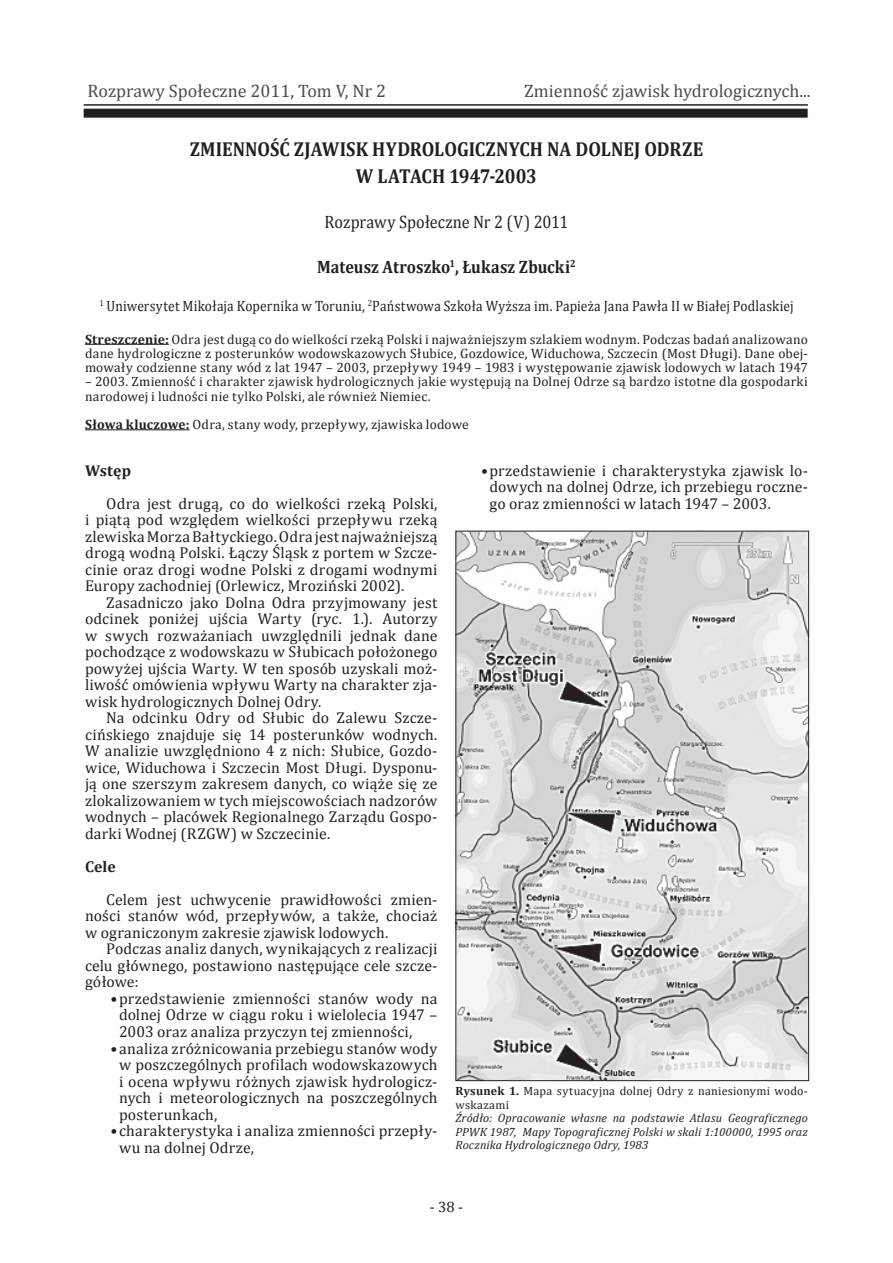
<style>
.page{position:relative;width:893px;height:1263px;background:#fff}
.page>*{position:absolute;margin:0;border:0;box-sizing:border-box;transform-origin:0 0}
.t1{font:700 20.25px/27px "Cambria";letter-spacing:.005em;color:#231f20;text-align:center;scale:.9 1}
.t2{font:18px "Cambria";color:#4b4c4d}
.t3{font:700 18px "Cambria";letter-spacing:.005em;color:#231f20;scale:.9 1}
.t4{font:18px "Cambria";letter-spacing:-.005em;color:#231f20;scale:.9 1}
.t5{font:15.75px/16.5px "Cambria";letter-spacing:.01em;color:#231f20;text-align:justify}
.t6{font:700 15.75px "Cambria";letter-spacing:.005em;color:#231f20}
.t7{font:15px "Cambria";letter-spacing:.01em;color:#231f20;scale:.9 1}
.t8{font:15px "Cambria";letter-spacing:.01em;color:#231f20}
.t9{font:13.5px/14.2px "Cambria";letter-spacing:.015em;color:#231f20;text-align:justify}
.t10{font:italic 12px/13.5px "Cambria";letter-spacing:.01em;color:#231f20;text-align:justify}
.t11{font:12px/13.5px "Cambria";letter-spacing:.02em;color:#231f20}
.s1{font-weight:700}
</style>
<div class="page">
<hr style="left:84px;top:104px;width:724px;height:2px;background:#231f20">
<hr style="left:85px;top:344px;width:84px;height:1px;background:#231f20">
<hr style="left:85px;top:429px;width:105px;height:1px;background:#231f20">
<img style="left:457px;top:533px;width:350px;height:546px">
<div style="left:84px;top:109px;width:724px;height:9px;background:#231f20"></div>
<p class="t2" style="left:88px;top:80px;width:300px">Rozprawy Społeczne 2011, Tom V, Nr 2</p>
<p class="t2" style="left:524px;top:80px;width:288px">Zmienność zjawisk hydrologicznych...</p>
<p class="t1" style="left:190px;top:135px;width:572px">ZMIENNOŚĆ ZJAWISK HYDROLOGICZNYCH NA DOLNEJ ODRZE<br>W LATACH 1947-2003</p>
<p class="t4" style="left:325px;top:211px;width:272px">Rozprawy Społeczne Nr 2 (V) 2011</p>
<p class="t3" style="left:317px;top:256px;width:289px">Mateusz Atroszko<sup>1</sup>, Łukasz Zbucki<sup>2</sup></p>
<p class="t7" style="left:99px;top:297px;width:773px"><sup>1</sup> Uniwersytet Mikołaja Kopernika w Toruniu, <sup>2</sup>Państwowa Szkoła Wyższa im. Papieża Jana Pawła II w Białej Podlaskiej</p>
<p class="t9" style="left:85px;top:332px;width:724px"><span class="s1">Streszczenie:</span> Odra jest dugą co do wielkości rzeką Polski i najważniejszym szlakiem wodnym. Podczas badań analizowano dane hydrologiczne z posterunków wodowskazowych Słubice, Gozdowice, Widuchowa, Szczecin (Most Długi). Dane obej&shy;mowały codzienne stany wód z lat 1947 – 2003, przepływy 1949 – 1983 i występowanie zjawisk lodowych w latach 1947</p>
<p class="t9" style="left:85px;top:375px;width:724px">– 2003. Zmienność i charakter zjawisk hydrologicznych jakie występują na Dolnej Odrze są bardzo istotne dla gospodarki narodowej i ludności nie tylko Polski, ale również Niemiec.</p>
<p class="t9" style="left:85px;top:417px;width:385px"><span class="s1">Słowa kluczowe:</span> Odra, stany wody, przepływy, zjawiska lodowe</p>
<p class="t6" style="left:85px;top:461px;width:48px">Wstęp</p>
<p class="t5" style="left:85px;top:495px;width:354px;text-indent:21px">Odra jest drugą, co do wielkości rzeką Polski, i piątą pod względem wielkości przepływu rzeką zlewiska Morza Bałtyckiego. Odra jest najważniejszą drogą wodną Polski. Łączy Śląsk z portem w Szcze&shy;cinie oraz drogi wodne Polski z drogami wodnymi Europy zachodniej (Orlewicz, Mroziński 2002).</p>
<p class="t5" style="left:85px;top:594px;width:354px;text-indent:21px">Zasadniczo jako Dolna Odra przyjmowany jest odcinek poniżej ujścia Warty (ryc. 1.). Autorzy w swych rozważaniach uwzględnili jednak dane pochodzące z wodowskazu w Słubicach położonego powyżej ujścia Warty. W ten sposób uzyskali moż&shy;liwość omówienia wpływu Warty na charakter zja&shy;wisk hydrologicznych Dolnej Odry.</p>
<p class="t5" style="left:85px;top:710px;width:354px;text-indent:21px">Na odcinku Odry od Słubic do Zalewu Szcze&shy;cińskiego znajduje się 14 posterunków wodnych.<br>W analizie uwzględniono 4 z nich: Słubice, Gozdo&shy;wice, Widuchowa i Szczecin Most Długi. Dysponu&shy;ją one szerszym zakresem danych, co wiąże się ze zlokalizowaniem w tych miejscowościach nadzorów wodnych – placówek Regionalnego Zarządu Gospo&shy;darki Wodnej (RZGW) w Szczecinie.</p>
<p class="t6" style="left:85px;top:857px;width:32px">Cele</p>
<p class="t5" style="left:85px;top:891px;width:354px;text-indent:21px">Celem jest uchwycenie prawidłowości zmien&shy;ności stanów wód, przepływów, a także, chociaż w ograniczonym zakresie zjawisk lodowych.</p>
<p class="t5" style="left:85px;top:941px;width:354px;text-indent:21px">Podczas analiz danych, wynikających z realizacji celu głównego, postawiono następujące cele szcze&shy;gółowe:</p>
<p class="t5" style="left:119px;top:990px;width:320px;text-indent:-9px">•przedstawienie zmienności stanów wody na dolnej Odrze w ciągu roku i wielolecia 1947 – 2003 oraz analiza przyczyn tej zmienności,</p>
<p class="t5" style="left:119px;top:1040px;width:320px;text-indent:-9px">•analiza zróżnicowania przebiegu stanów wody w poszczególnych profilach wodowskazowych i ocena wpływu różnych zjawisk hydrologicz&shy;nych i meteorologicznych na poszczególnych posterunkach,</p>
<p class="t5" style="left:119px;top:1122px;width:320px;text-indent:-9px">•charakterystyka i analiza zmienności przepły&shy;wu na dolnej Odrze,</p>
<p class="t5" style="left:489px;top:462px;width:320px;text-indent:-9px">•przedstawienie i charakterystyka zjawisk lo&shy;dowych na dolnej Odrze, ich przebiegu roczne&shy;go oraz zmienności w latach 1947 – 2003.</p>
<p class="t11" style="left:455px;top:1084px;width:354px"><span class="s1">Rysunek 1.</span> Mapa sytuacyjna dolnej Odry z naniesionymi wodo&shy;wskazami</p>
<p class="t10" style="left:455px;top:1111px;width:354px">Źródło: Opracowanie własne na podstawie Atlasu Geograficznego PPWK 1987, Mapy Topograficznej Polski w skali 1:100000, 1995 oraz Rocznika Hydrologicznego Odry, 1983</p>
<p class="t8" style="left:430px;top:1198px;width:35px">- 38 -</p>
</div>
